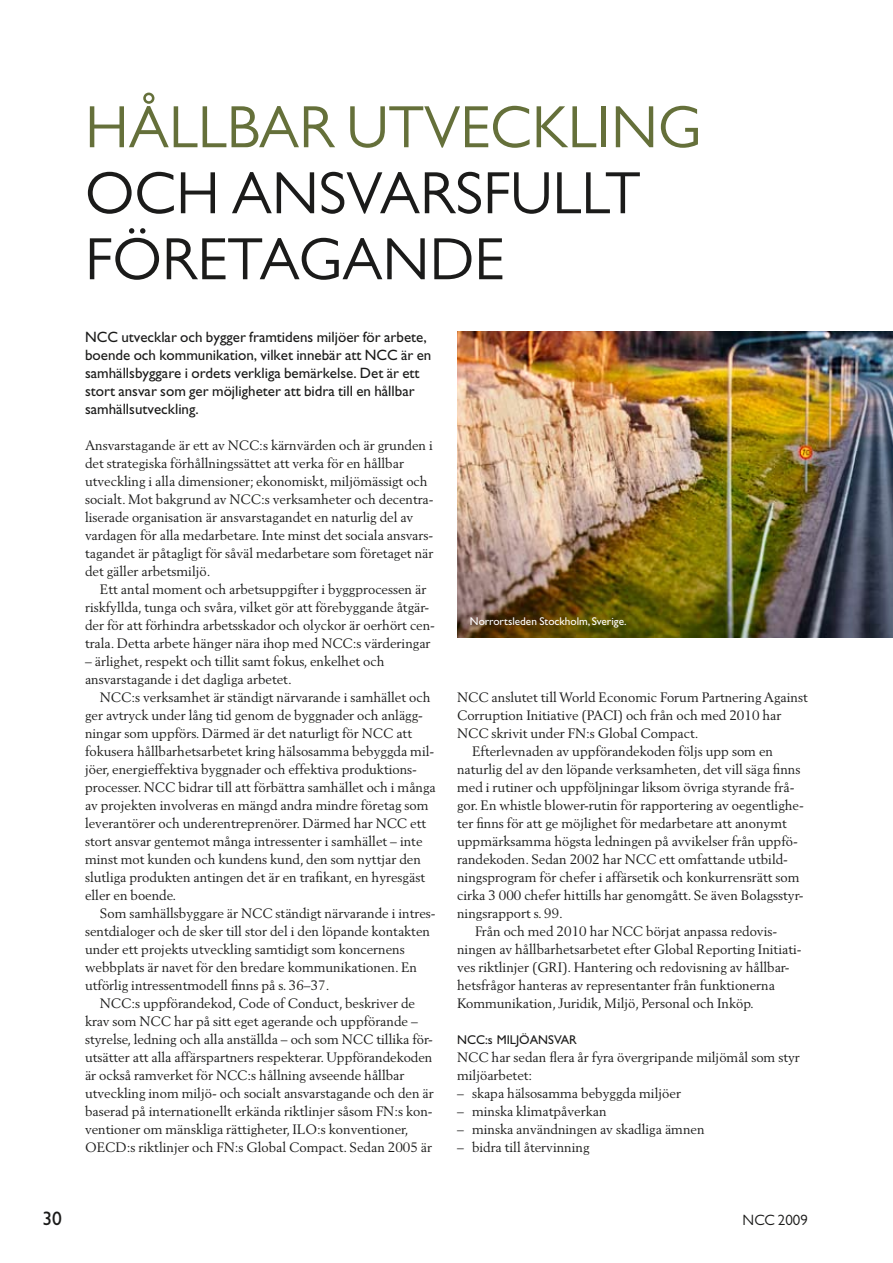
<style>
.page{position:relative;width:893px;height:1263px;background:#fff}
.page>*{position:absolute;margin:0;border:0;box-sizing:border-box;transform-origin:0 0}
.t1{font:60px/66px "Gill Alt One";color:#1b1b1a}
.t2{font:19.5px "Gill Alt One";color:#1b1b1a}
.t3{font:15px/18px "Gill Alt One";color:#1b1b1a}
.t4{font:15px "Gill Alt One";color:#1b1b1a}
.t5{font:13.5px/18px "Berling";color:#1b1b1a}
.t6{font:12.75px "Gill Alt One";color:#1b1b1a}
.t7{font:11.25px "Gill Alt One";color:#fff}
.s1{color:#65703a}
</style>
<div class="page">
<img style="left:457px;top:332px;width:436px;height:306px">
<p class="t1" style="left:85px;top:94px;width:618px"><span class="s1">HÅLLBAR UTVECKLING<br></span>OCH ANSVARSFULLT<br>FÖRETAGANDE</p>
<p class="t3" style="left:85px;top:328px;width:348px">NCC utvecklar och bygger framtidens miljöer för arbete, boende och kommunikation, vilket innebär att NCC är en samhällsbyggare i ordets verkliga bemärkelse. Det är ett stort ansvar som ger möjligheter att bidra till en hållbar samhällsutveckling.</p>
<p class="t5" style="left:85px;top:436px;width:349px">Ansvarstagande är ett av NCC:s kärnvärden och är grunden i</p>
<p class="t5" style="left:85px;top:454px;width:320px">det strategiska förhållningssättet att verka för en hållbar</p>
<p class="t5" style="left:85px;top:472px;width:344px">utveckling i alla dimensioner; ekonomiskt, miljömässigt och</p>
<p class="t5" style="left:85px;top:490px;width:350px">socialt. Mot bakgrund av NCC:s verksamheter och decentra-</p>
<p class="t5" style="left:85px;top:508px;width:330px">liserade organisation är ansvarstagandet en naturlig del av</p>
<p class="t5" style="left:85px;top:526px;width:349px">vardagen för alla medarbetare. Inte minst det sociala ansvars-</p>
<p class="t5" style="left:85px;top:544px;width:350px">tagandet är påtagligt för såväl medarbetare som företaget när</p>
<p class="t5" style="left:85px;top:562px;width:127px">det gäller arbetsmiljö.</p>
<p class="t5" style="left:100px;top:580px;width:328px">Ett antal moment och arbetsuppgifter i byggprocessen är</p>
<p class="t5" style="left:85px;top:598px;width:346px">riskfyllda, tunga och svåra, vilket gör att förebyggande åtgär-</p>
<p class="t5" style="left:85px;top:616px;width:351px">der för att förhindra arbetsskador och olyckor är oerhört cen-</p>
<p class="t5" style="left:85px;top:634px;width:347px">trala. Detta arbete hänger nära ihop med NCC:s värderingar</p>
<p class="t5" style="left:85px;top:652px;width:301px">– ärlighet, respekt och tillit samt fokus, enkelhet och</p>
<p class="t5" style="left:85px;top:670px;width:208px">ansvarstagande i det dagliga arbetet.</p>
<p class="t5" style="left:100px;top:688px;width:332px">NCC:s verksamhet är ständigt närvarande i samhället och</p>
<p class="t5" style="left:85px;top:706px;width:339px">ger avtryck under lång tid genom de byggnader och anlägg-</p>
<p class="t5" style="left:85px;top:724px;width:329px">ningar som uppförs. Därmed är det naturligt för NCC att</p>
<p class="t5" style="left:85px;top:742px;width:351px">fokusera hållbarhetsarbetet kring hälsosamma bebyggda mil-</p>
<p class="t5" style="left:85px;top:760px;width:333px">jöer, energieffektiva byggnader och effektiva produktions-</p>
<p class="t5" style="left:85px;top:778px;width:352px">processer. NCC bidrar till att förbättra samhället och i många</p>
<p class="t5" style="left:85px;top:796px;width:345px">av projekten involveras en mängd andra mindre företag som</p>
<p class="t5" style="left:85px;top:814px;width:343px">leverantörer och underentreprenörer. Därmed har NCC ett</p>
<p class="t5" style="left:85px;top:832px;width:339px">stort ansvar gentemot många intressenter i samhället – inte</p>
<p class="t5" style="left:85px;top:850px;width:337px">minst mot kunden och kundens kund, den som nyttjar den</p>
<p class="t5" style="left:85px;top:868px;width:342px">slutliga produkten antingen det är en trafikant, en hyresgäst</p>
<p class="t5" style="left:85px;top:886px;width:93px">eller en boende.</p>
<p class="t5" style="left:100px;top:904px;width:337px">Som samhällsbyggare är NCC ständigt närvarande i intres-</p>
<p class="t5" style="left:85px;top:922px;width:346px">sentdialoger och de sker till stor del i den löpande kontakten</p>
<p class="t5" style="left:85px;top:940px;width:321px">under ett projekts utveckling samtidigt som koncernens</p>
<p class="t5" style="left:85px;top:958px;width:334px">webbplats är navet för den bredare kommunikationen. En</p>
<p class="t5" style="left:85px;top:976px;width:246px">utförlig intressentmodell finns på s. 36–37.</p>
<p class="t5" style="left:100px;top:994px;width:317px">NCC:s uppförandekod, Code of Conduct, beskriver de</p>
<p class="t5" style="left:85px;top:1012px;width:334px">krav som NCC har på sitt eget agerande och uppförande –</p>
<p class="t5" style="left:85px;top:1030px;width:349px">styrelse, ledning och alla anställda – och som NCC tillika för-</p>
<p class="t5" style="left:85px;top:1048px;width:349px">utsätter att alla affärspartners respekterar. Uppförandekoden</p>
<p class="t5" style="left:85px;top:1066px;width:321px">är också ramverket för NCC:s hållning avseende hållbar</p>
<p class="t5" style="left:85px;top:1084px;width:350px">utveckling inom miljö- och socialt ansvarstagande och den är</p>
<p class="t5" style="left:85px;top:1102px;width:349px">baserad på internationellt erkända riktlinjer såsom FN:s kon-</p>
<p class="t5" style="left:85px;top:1120px;width:325px">ventioner om mänskliga rättigheter, ILO:s konventioner,</p>
<p class="t5" style="left:85px;top:1138px;width:349px">OECD:s riktlinjer och FN:s Global Compact. Sedan 2005 är</p>
<p class="t7" style="left:470px;top:615px;width:158px">Norrortsleden Stockholm, Sverige.</p>
<p class="t5" style="left:457px;top:688px;width:352px">NCC anslutet till World Economic Forum Partnering Against</p>
<p class="t5" style="left:457px;top:706px;width:326px">Corruption Initiative (PACI) och från och med 2010 har</p>
<p class="t5" style="left:457px;top:724px;width:243px">NCC skrivit under FN:s Global Compact.</p>
<p class="t5" style="left:472px;top:742px;width:302px">Efterlevnaden av uppförandekoden följs upp som en</p>
<p class="t5" style="left:457px;top:760px;width:345px">naturlig del av den löpande verksamheten, det vill säga finns</p>
<p class="t5" style="left:457px;top:778px;width:339px">med i rutiner och uppföljningar liksom övriga styrande frå-</p>
<p class="t5" style="left:457px;top:796px;width:348px">gor. En whistle blower-rutin för rapportering av oegentlighe-</p>
<p class="t5" style="left:457px;top:814px;width:331px">ter finns för att ge möjlighet för medarbetare att anonymt</p>
<p class="t5" style="left:457px;top:832px;width:342px">uppmärksamma högsta ledningen på avvikelser från uppfö-</p>
<p class="t5" style="left:457px;top:850px;width:332px">randekoden. Sedan 2002 har NCC ett omfattande utbild-</p>
<p class="t5" style="left:457px;top:868px;width:344px">ningsprogram för chefer i affärsetik och konkurrensrätt som</p>
<p class="t5" style="left:457px;top:886px;width:348px">cirka 3 000 chefer hittills har genomgått. Se även Bolagsstyr-</p>
<p class="t5" style="left:457px;top:904px;width:107px">ningsrapport s. 99.</p>
<p class="t5" style="left:475px;top:922px;width:304px">Från och med 2010 har NCC börjat anpassa redovis-</p>
<p class="t5" style="left:457px;top:940px;width:346px">ningen av hållbarhetsarbetet efter Global Reporting Initiati-</p>
<p class="t5" style="left:457px;top:958px;width:334px">ves riktlinjer (GRI). Hantering och redovisning av hållbar-</p>
<p class="t5" style="left:457px;top:976px;width:319px">hetsfrågor hanteras av representanter från funktionerna</p>
<p class="t5" style="left:457px;top:994px;width:298px">Kommunikation, Juridik, Miljö, Personal och Inköp.</p>
<p class="t6" style="left:457px;top:1033px;width:119px">NCC:s miljöansvar</p>
<p class="t5" style="left:457px;top:1048px;width:344px">NCC har sedan flera år fyra övergripande miljömål som styr miljöarbetet:</p>
<p class="t5" style="left:457px;top:1084px;width:225px">– skapa hälsosamma bebyggda miljöer</p>
<p class="t5" style="left:457px;top:1102px;width:151px">– minska klimatpåverkan</p>
<p class="t5" style="left:457px;top:1120px;width:249px">– minska användningen av skadliga ämnen</p>
<p class="t5" style="left:457px;top:1138px;width:134px">– bidra till återvinning</p>
<p class="t2" style="left:43px;top:1207px;width:21px">30</p>
<p class="t4" style="left:743px;top:1211px;width:12px">NCC</p>
<p class="t4" style="left:778px;top:1211px;width:31px">2009</p>
</div>
